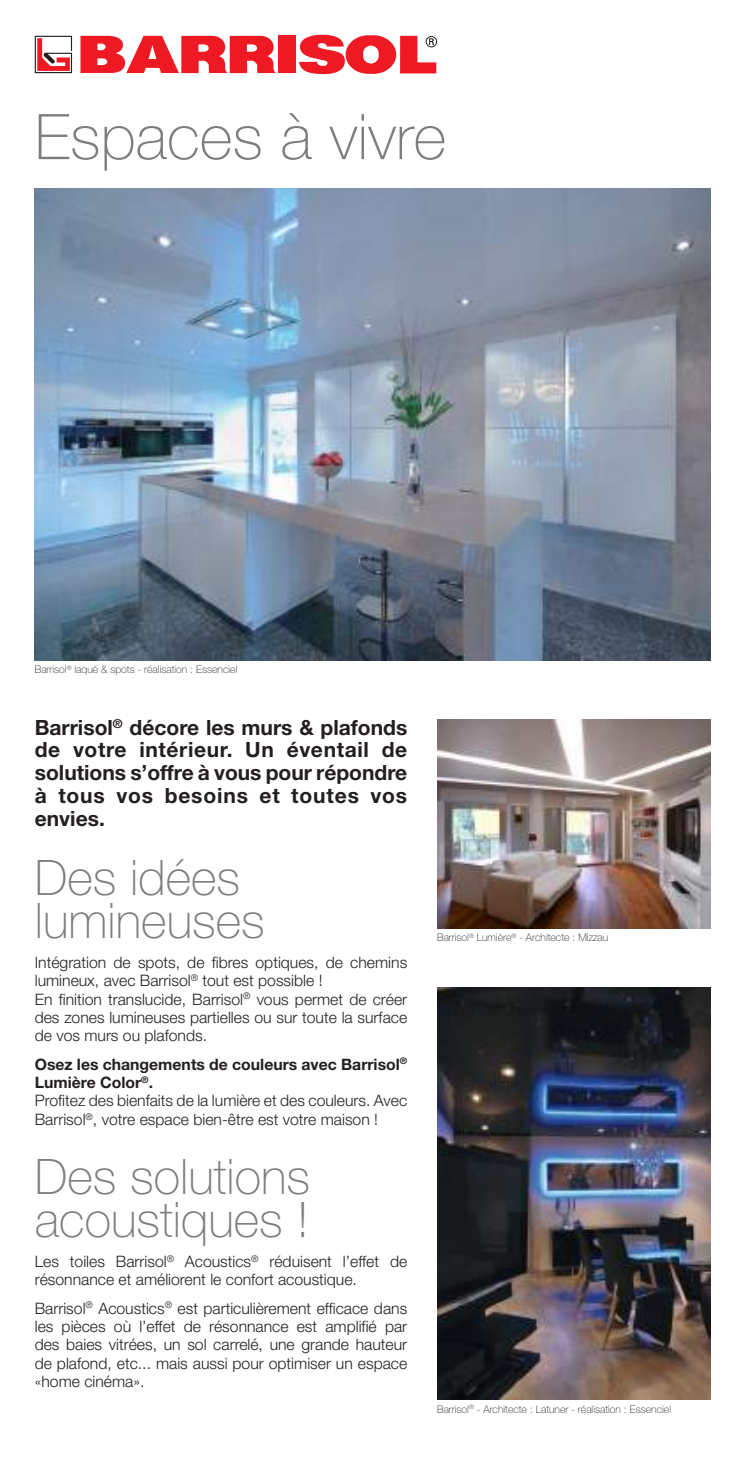
<style>
.page{position:relative;width:745px;height:1474px;background:#fff}
.page>*{position:absolute;margin:0;border:0;box-sizing:border-box;transform-origin:0 0}
.t1{font:100 63px "Helvetica Neue";color:#7d7c7e}
.t2{font:100 49px/43.8px "Helvetica Neue";color:#7d7c7e}
.t3{font:700 21px/22.8px "Helvetica Neue";color:#241f1f;text-align:justify}
.t4{font:300 15.75px/18.4px "Helvetica Neue";color:#241f1f}
.t5{font:100 10.5px "Helvetica Neue";color:#241f1f}
.s1{font-weight:700}
</style>
<div class="page">
<img style="left:35px;top:189px;width:674px;height:471px">
<svg style="left:35px;top:36px;width:37px;height:37px"></svg>
<div style="left:278px;top:36px;width:17px;height:37px;background:#ef1923"></div>
<svg style="left:80px;top:36px;width:195px;height:37px"></svg>
<svg style="left:299px;top:34px;width:138px;height:40px"></svg>
<img style="left:437px;top:719px;width:272px;height:209px">
<img style="left:437px;top:987px;width:272px;height:412px">
<h1 class="t1" style="left:35px;top:101px;width:413px">Espaces à vivre</h1>
<p class="t5" style="left:35px;top:663px;width:204px">Barrisol<sup>®</sup> laqué &amp; spots - réalisation : Essenciel</p>
<h3 class="t3" style="left:35px;top:715px;width:374px">Barrisol<sup>®</sup> décore les murs &amp; plafonds de votre intérieur. Un éventail de solutions s’offre à vous pour répondre à tous vos besoins et toutes vos envies.</h3>
<h2 class="t2" style="left:35px;top:855px;width:231px">Des idées lumineuses</h2>
<p class="t4" style="left:35px;top:952px;width:374px">Intégration de spots, de fibres optiques, de chemins lumineux, avec Barrisol<sup>®</sup> tout est possible !<br>En finition translucide, Barrisol<sup>®</sup> vous permet de créer des zones lumineuses partielles ou sur toute la surface de vos murs ou plafonds.</p>
<p class="t4" style="left:35px;top:1054px;width:374px"><span class="s1">Osez les changements de couleurs avec Barrisol</span><sup>® </sup><span class="s1">Lumière Color</span><sup>®</sup><span class="s1">.<br></span>Profitez des bienfaits de la lumière et des couleurs. Avec Barrisol<sup>®</sup>, votre espace bien-être est votre maison !</p>
<h2 class="t2" style="left:35px;top:1154px;width:277px">Des solutions acoustiques !</h2>
<p class="t4" style="left:35px;top:1251px;width:374px">Les toiles Barrisol<sup>®</sup> Acoustics<sup>®</sup> réduisent l’effet de résonnance et améliorent le confort acoustique.</p>
<p class="t4" style="left:35px;top:1298px;width:374px;text-align:justify">Barrisol<sup>®</sup> Acoustics<sup>®</sup> est particulièrement efficace dans les pièces où l’effet de résonnance est amplifié par des baies vitrées, un sol carrelé, une grande hauteur de plafond, etc... mais aussi pour optimiser un espace «home cinéma».</p>
<p class="t5" style="left:437px;top:931px;width:173px">Barrisol<sup>®</sup> Lumière<sup>®</sup> - Architecte : Mizzau</p>
<p class="t5" style="left:437px;top:1402px;width:235px">Barrisol<sup>®</sup> - Architecte : Latuner - réalisation : Essenciel</p>
</div>
